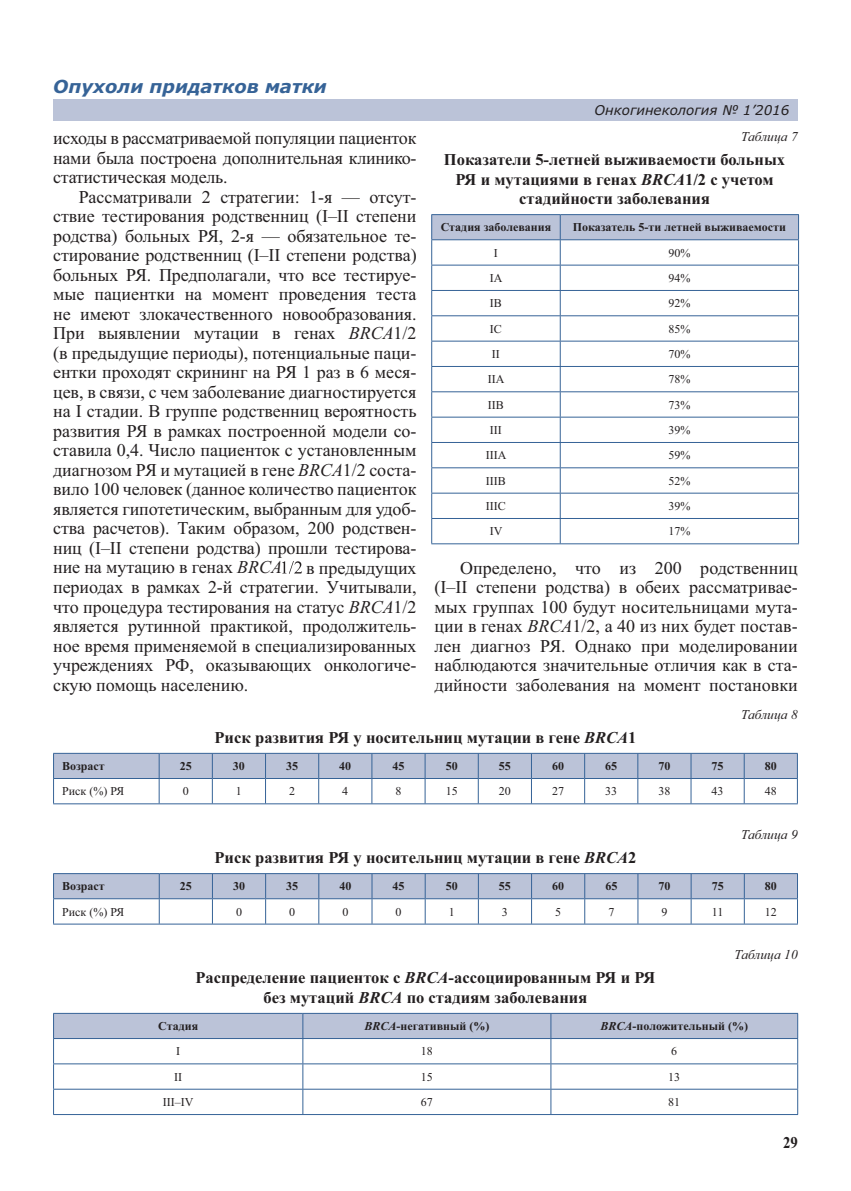
<style>
.page{position:relative;width:851px;height:1191px;background:#fff}
.page>*{position:absolute;margin:0;border:0;box-sizing:border-box;transform-origin:0 0}
.t1{font:18px/19.5px "Times New Roman";letter-spacing:-.005em;color:#231f20;text-align:justify}
.t2{font:italic 700 18px "Verdana";color:#366397}
.t3{font:700 16.5px/19.5px "Times New Roman";color:#231f20;text-align:center}
.t4{font:700 16.5px "Times New Roman";color:#231f20;scale:.9 1}
.t5{font:italic 13.5px "Times New Roman";color:#231f20}
.t6{font:italic 13.5px "Verdana";color:#231f20}
.t7{font:700 12px "Times New Roman";color:#231f20}
.t8{font:12px "Times New Roman";color:#231f20}
.s1{font-style:italic}
</style>
<div class="page">
<div style="left:53px;top:99px;width:744px;height:21px;background:#bbc3d8"></div>
<svg style="left:282px;top:561px;width:20px;height:13px"></svg>
<svg style="left:53px;top:753px;width:744px;height:50px"></svg>
<hr style="left:53px;top:803px;width:744px;height:1px;background:#366397">
<svg style="left:53px;top:873px;width:745px;height:50px"></svg>
<hr style="left:53px;top:923px;width:744px;height:1px;background:#366397">
<svg style="left:53px;top:1013px;width:745px;height:101px"></svg>
<hr style="left:53px;top:1114px;width:745px;height:1px;background:#366397">
<hr style="left:431px;top:214px;width:129px;height:1px;background:#366397">
<hr style="left:560px;top:214px;width:238px;height:1px;background:#366397">
<svg style="left:431px;top:215px;width:368px;height:328px"></svg>
<hr style="left:431px;top:543px;width:367px;height:1px;background:#366397">
<p class="t2" style="left:53px;top:77px;width:275px">Опухоли придатков матки</p>
<p class="t1" style="left:53px;top:130px;width:365px">исходы в рассматриваемой популяции пациенток нами была построена дополнительная клинико&shy;статистическая модель.</p>
<p class="t1" style="left:53px;top:189px;width:365px;text-indent:26px">Рассматривали 2 стратегии: 1-я — отсут&shy;ствие тестирования родственниц (I–II степени родства) больных РЯ, 2-я — обязательное те&shy;стирование родственниц (I–II степени родства) больных РЯ. Предполагали, что все тестируе&shy;мые пациентки на момент проведения теста не имеют злокачественного новообразования.<br>При выявлении мутации в генах <span class="s1">BRCA</span>1/2 (в пре ды ду щие периоды), потенциальные паци&shy;ентки про ходят скрининг на РЯ 1 раз в 6 меся&shy;цев, в связи, с чем заболевание диагностируется на I стадии. В группе родственниц вероятность развития РЯ в рамках построенной модели со&shy;ставила 0,4. Число пациенток с установленным диагнозом РЯ и мутацией в гене <span class="s1">BRCA</span>1/2 соста&shy;вило 100 человек (данное количество пациенток является гипотетическим, выбранным для удоб&shy;ства расчетов). Таким образом, 200 родствен&shy;ниц (I–II степени родства) прошли тестирова&shy;ние на мутацию в генах <span class="s1">BRCA</span></p>
<p class="t6" style="left:594px;top:105px;width:196px">Онкогинекология № 1’2016</p>
<p class="t5" style="left:741px;top:132px;width:58px">Таблица 7</p>
<p class="t3" style="left:444px;top:151px;width:343px">Показатели 5-летней выживаемости больных<br>РЯ и мутациями в генах <span class="s1">BRCA</span>1/2 с учетом стадийности заболевания</p>
<p class="t7" style="left:440px;top:223px;width:112px">Стадия заболевания</p>
<p class="t7" style="left:572px;top:223px;width:215px">Показатель 5-ти летней выживаемости</p>
<p class="t8" style="left:494px;top:248px;width:5px">I</p>
<p class="t8" style="left:668px;top:248px;width:23px">90%</p>
<p class="t8" style="left:490px;top:274px;width:14px">IA</p>
<p class="t8" style="left:668px;top:274px;width:23px">94%</p>
<p class="t8" style="left:490px;top:299px;width:13px">IB</p>
<p class="t8" style="left:668px;top:299px;width:23px">92%</p>
<p class="t8" style="left:490px;top:324px;width:13px">IC</p>
<p class="t8" style="left:668px;top:324px;width:23px">85%</p>
<p class="t8" style="left:492px;top:350px;width:9px">II</p>
<p class="t8" style="left:668px;top:350px;width:23px">70%</p>
<p class="t8" style="left:488px;top:375px;width:18px">IIA</p>
<p class="t8" style="left:668px;top:375px;width:23px">78%</p>
<p class="t8" style="left:488px;top:400px;width:17px">IIB</p>
<p class="t8" style="left:668px;top:400px;width:23px">73%</p>
<p class="t8" style="left:490px;top:425px;width:13px">III</p>
<p class="t8" style="left:668px;top:425px;width:23px">39%</p>
<p class="t8" style="left:486px;top:451px;width:22px">IIIA</p>
<p class="t8" style="left:668px;top:451px;width:23px">59%</p>
<p class="t8" style="left:486px;top:476px;width:21px">IIIB</p>
<p class="t8" style="left:668px;top:476px;width:23px">52%</p>
<p class="t8" style="left:486px;top:501px;width:21px">IIIC</p>
<p class="t8" style="left:668px;top:501px;width:23px">39%</p>
<p class="t8" style="left:489px;top:527px;width:14px">IV</p>
<p class="t8" style="left:668px;top:527px;width:23px">17%</p>
<p class="t1" style="left:53px;top:559px;width:365px;text-indent:253px">в предыдущих периодах в рамках 2-й стратегии. Учитывали, что процедура тестирования на статус <span class="s1">BRCA</span>1/2 является рутинной практикой, продолжитель&shy;ное время применяемой в специализированных учреждениях РФ, оказывающих онкологиче&shy;скую помощь населению.</p>
<p class="t1" style="left:434px;top:559px;width:365px;text-indent:26px">Определено, что из 200 родственниц (I–II сте пени родства) в обеих рассматривае&shy;мых группах 100 будут носительницами мута&shy;ции в генах <span class="s1">BRCA</span>1/2, а 40 из них будет постав&shy;лен диагноз РЯ. Однако при моделировании наблюдаются значительные отличия как в ста&shy;дийности заболевания на момент постановки</p>
<p class="t5" style="left:741px;top:709px;width:58px">Таблица 8</p>
<p class="t3" style="left:214px;top:729px;width:423px">Риск развития РЯ у носительниц мутации в гене <span class="s1">BRCA</span>1</p>
<p class="t7" style="left:62px;top:762px;width:44px">Возраст</p>
<p class="t7" style="left:180px;top:762px;width:13px">25</p>
<p class="t7" style="left:233px;top:762px;width:13px">30</p>
<p class="t7" style="left:286px;top:762px;width:13px">35</p>
<p class="t7" style="left:339px;top:762px;width:13px">40</p>
<p class="t7" style="left:392px;top:762px;width:13px">45</p>
<p class="t7" style="left:445px;top:762px;width:13px">50</p>
<p class="t7" style="left:499px;top:762px;width:13px">55</p>
<p class="t7" style="left:552px;top:762px;width:13px">60</p>
<p class="t7" style="left:605px;top:762px;width:13px">65</p>
<p class="t7" style="left:658px;top:762px;width:13px">70</p>
<p class="t7" style="left:711px;top:762px;width:13px">75</p>
<p class="t7" style="left:764px;top:762px;width:13px">80</p>
<p class="t8" style="left:62px;top:787px;width:64px">Риск (%) РЯ</p>
<p class="t8" style="left:183px;top:787px;width:7px">0</p>
<p class="t8" style="left:236px;top:787px;width:7px">1</p>
<p class="t8" style="left:289px;top:787px;width:7px">2</p>
<p class="t8" style="left:342px;top:787px;width:7px">4</p>
<p class="t8" style="left:395px;top:787px;width:7px">8</p>
<p class="t8" style="left:445px;top:787px;width:13px">15</p>
<p class="t8" style="left:499px;top:787px;width:13px">20</p>
<p class="t8" style="left:552px;top:787px;width:13px">27</p>
<p class="t8" style="left:605px;top:787px;width:13px">33</p>
<p class="t8" style="left:658px;top:787px;width:13px">38</p>
<p class="t8" style="left:711px;top:787px;width:13px">43</p>
<p class="t8" style="left:764px;top:787px;width:13px">48</p>
<p class="t5" style="left:741px;top:829px;width:58px">Таблица 9</p>
<p class="t3" style="left:214px;top:849px;width:423px">Риск развития РЯ у носительниц мутации в гене <span class="s1">BRCA</span>2</p>
<p class="t7" style="left:62px;top:882px;width:44px">Возраст</p>
<p class="t7" style="left:180px;top:882px;width:13px">25</p>
<p class="t7" style="left:233px;top:882px;width:13px">30</p>
<p class="t7" style="left:286px;top:882px;width:13px">35</p>
<p class="t7" style="left:339px;top:882px;width:13px">40</p>
<p class="t7" style="left:392px;top:882px;width:13px">45</p>
<p class="t7" style="left:445px;top:882px;width:13px">50</p>
<p class="t7" style="left:499px;top:882px;width:13px">55</p>
<p class="t7" style="left:552px;top:882px;width:13px">60</p>
<p class="t7" style="left:605px;top:882px;width:13px">65</p>
<p class="t7" style="left:658px;top:882px;width:13px">70</p>
<p class="t7" style="left:711px;top:882px;width:13px">75</p>
<p class="t7" style="left:764px;top:882px;width:14px">80</p>
<p class="t8" style="left:62px;top:907px;width:64px">Риск (%) РЯ</p>
<p class="t8" style="left:236px;top:907px;width:7px">0</p>
<p class="t8" style="left:289px;top:907px;width:7px">0</p>
<p class="t8" style="left:342px;top:907px;width:7px">0</p>
<p class="t8" style="left:395px;top:907px;width:7px">0</p>
<p class="t8" style="left:448px;top:907px;width:7px">1</p>
<p class="t8" style="left:502px;top:907px;width:7px">3</p>
<p class="t8" style="left:555px;top:907px;width:7px">5</p>
<p class="t8" style="left:608px;top:907px;width:7px">7</p>
<p class="t8" style="left:661px;top:907px;width:7px">9</p>
<p class="t8" style="left:711px;top:907px;width:13px">11</p>
<p class="t8" style="left:764px;top:907px;width:14px">12</p>
<p class="t5" style="left:734px;top:950px;width:65px">Таблица 10</p>
<p class="t3" style="left:195px;top:969px;width:461px">Распределение пациенток с <span class="s1">BRCA</span>-ассоциированным РЯ и РЯ без мутаций <span class="s1">BRCA</span> по стадиям заболевания</p>
<p class="t7" style="left:158px;top:1022px;width:42px">Стадия</p>
<p class="t7" style="left:364px;top:1022px;width:126px"><span class="s1">BRCA</span>-негативный (%)</p>
<p class="t7" style="left:600px;top:1022px;width:149px"><span class="s1">BRCA</span>-положительный (%)</p>
<p class="t8" style="left:176px;top:1047px;width:5px">I</p>
<p class="t8" style="left:421px;top:1047px;width:13px">18</p>
<p class="t8" style="left:671px;top:1047px;width:7px">6</p>
<p class="t8" style="left:174px;top:1072px;width:9px">II</p>
<p class="t8" style="left:421px;top:1072px;width:13px">15</p>
<p class="t8" style="left:668px;top:1072px;width:13px">13</p>
<p class="t8" style="left:163px;top:1097px;width:32px">III–IV</p>
<p class="t8" style="left:421px;top:1097px;width:13px">67</p>
<p class="t8" style="left:668px;top:1097px;width:13px">81</p>
<p class="t4" style="left:783px;top:1137px;width:18px">29</p>
</div>
